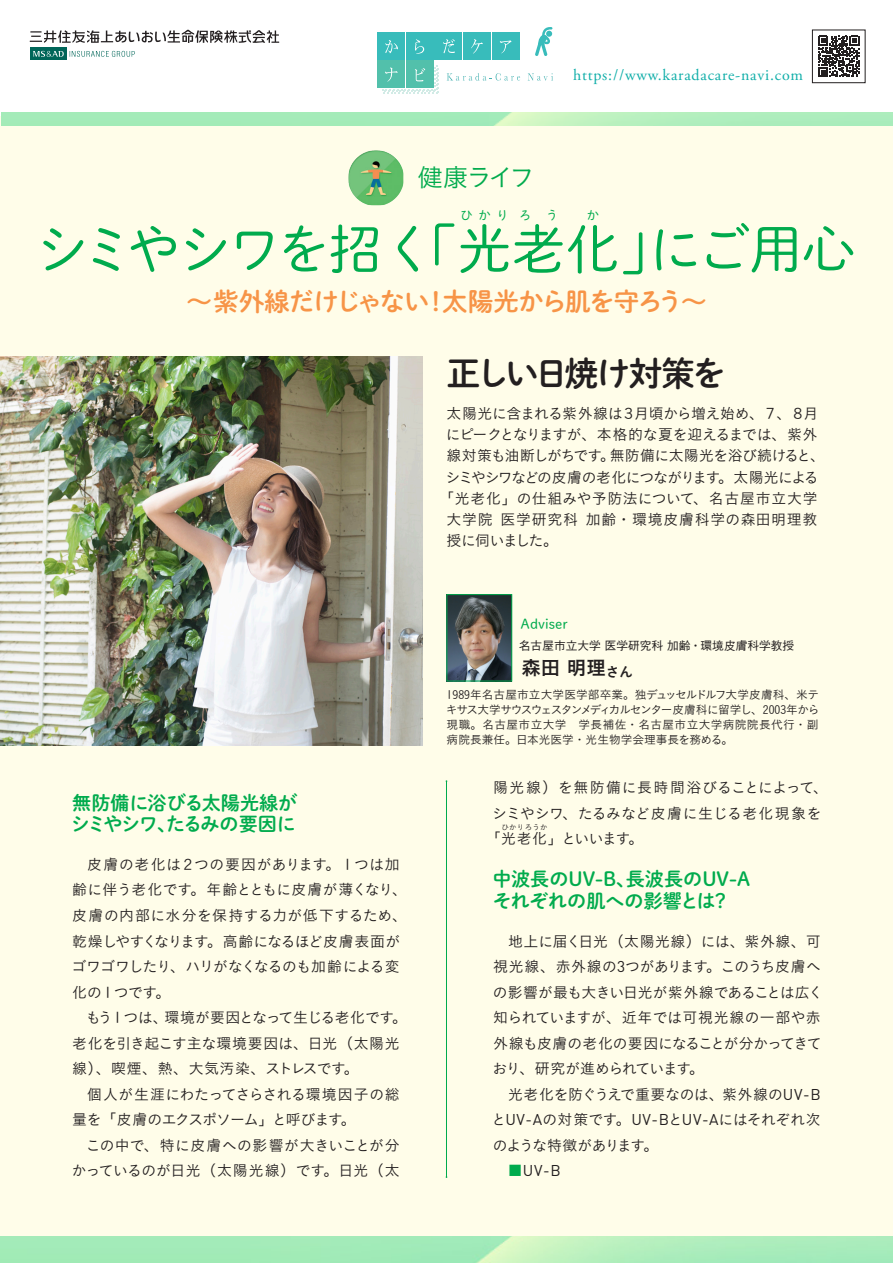
<style>
.page{position:relative;width:893px;height:1263px;background:#fff}
.page>*{position:absolute;margin:0;border:0;box-sizing:border-box;transform-origin:0 0}
.t1{font:54.15px "Shuei M Go Std L";letter-spacing:-.055em;color:#00ab4d}
.t2{font:34.05px "Shuei M Go Std B";letter-spacing:-.1em;color:#231f20}
.t3{font:25.5px "Shuei M Go Std B";letter-spacing:-.05em;color:#f79447}
.t4{font:25.5px "Koburina Go Std N W3";letter-spacing:-.105em;color:#00ab4d}
.t5{font:19.5px "Koburina Go Std N W6";color:#231f20}
.小見出し2{font:19.2px/21.3px "Shuei M Go Std B";color:#00ab4d}
.小見出し2-2{font:19.2px/21.3px "Shuei M Go Std B";letter-spacing:-.02em;color:#00ab4d}
.t6{font:15.9px "Adobe Garamond Pro";letter-spacing:.05em;color:#10aea9}
.本文{font:15.45px "DIN Pro";color:#231f20}
.本文-2{font:14.85px/25.5px "Koburina Go Std N W3";letter-spacing:-.015em;color:#231f20}
.本文-3{font:14.85px "Koburina Go Std N W3";letter-spacing:.05em;color:#231f20}
.本文-4{font:14.85px/25.5px "Koburina Go Std N W3";letter-spacing:.005em;color:#231f20;text-align:right}
.本文-5{font:14.85px "Koburina Go Std N W3";letter-spacing:-.035em;color:#231f20}
.本文-6{font:14.85px "Koburina Go Std N W3";letter-spacing:-.095em;color:#231f20}
.本文-7{font:14.85px "Koburina Go Std N W3";letter-spacing:-.04em;color:#231f20}
.本文-8{font:14.85px "Koburina Go Std N W3";letter-spacing:.04em;color:#231f20}
.本文-9{font:14.85px "Koburina Go Std N W3";letter-spacing:.01em;color:#231f20}
.本文-10{font:14.85px "Koburina Go Std N W3";letter-spacing:-.07em;color:#231f20}
.t7{font:13.8px "Shuei M Go Std L";color:#00ab4d}
.t8{font:12.75px "Shuei M Go Std L";color:#00ab4d}
.t9{font:11.7px/14.9px "Koburina Go Std N W3";letter-spacing:.03em;color:#231f20;text-align:justify}
.t10{font:500 11.7px "Gothic BBB Pr 6 N";color:#231f20}
.本文-11{font:7.5px "Koburina Go Std N W3";letter-spacing:.04em;color:#231f20}
.s1{font-family:"DIN Pro";font-size:15.45px}
.s2{font-family:"Koburina Go Std N W3";font-size:14.85px;color:#00ab4d}
</style>
<div class="page">
<div style="left:0;top:116px;width:893px;height:1136px;background:#fffde9"></div>
<hr style="left:446px;top:781px;width:1px;height:396px;background:#00ab4d">
<img style="left:0;top:356px;width:422px;height:389px">
<img style="left:449px;top:596px;width:61px;height:83px">
<div style="left:447px;top:594px;width:65px;height:87px;border:1px solid #00ab4d"></div>
<svg style="left:535px;top:27px;width:17px;height:29px"></svg>
<div style="left:377px;top:32px;width:28px;height:27px;background:#38bcbb"></div>
<div style="left:406px;top:32px;width:27px;height:27px;background:#38bcbb"></div>
<div style="left:377px;top:61px;width:28px;height:27px;background:#52c0ab"></div>
<div style="left:406px;top:61px;width:27px;height:27px;background:#52c0ab"></div>
<div style="left:435px;top:32px;width:27px;height:27px;background:#38bcbb"></div>
<div style="left:463px;top:32px;width:28px;height:27px;background:#38bcbb"></div>
<div style="left:492px;top:32px;width:27px;height:27px;background:#38bcbb"></div>
<svg style="left:447px;top:73px;width:73px;height:8px"></svg>
<svg style="left:528px;top:73px;width:25px;height:8px"></svg>
<svg style="left:385px;top:40px;width:13px;height:13px"></svg>
<svg style="left:415px;top:39px;width:9px;height:15px"></svg>
<svg style="left:443px;top:39px;width:12px;height:14px"></svg>
<svg style="left:471px;top:39px;width:12px;height:15px"></svg>
<svg style="left:500px;top:40px;width:11px;height:13px"></svg>
<svg style="left:382px;top:66px;width:56px;height:27px"></svg>
<svg style="left:818px;top:36px;width:41px;height:41px"></svg>
<div style="left:812px;top:30px;width:53px;height:53px;border:1px solid #231f20"></div>
<img style="left:348px;top:150px;width:55px;height:55px">
<svg style="left:70px;top:51px;width:65px;height:6px"></svg>
<div style="left:30px;top:48px;width:36px;height:12px;background:#006659"></div>
<svg style="left:33px;top:51px;width:31px;height:6px"></svg>
<svg style="left:30px;top:30px;width:249px;height:13px"></svg>
<p class="t4" style="left:417px;top:158px;width:119px">健康ライフ</p>
<p class="t6" style="left:573px;top:65px;width:232px">https://www.karadacare-navi.com</p>
<p class="t8" style="left:460px;top:206px;width:50px">ひかり</p>
<p class="t8" style="left:519px;top:206px;width:41px">ろ う</p>
<p class="t8" style="left:587px;top:206px;width:14px">か</p>
<p class="t1" style="left:35px;top:210px;width:822px">シミやシワを招く「光老化」にご用心</p>
<p class="t3" style="left:186px;top:282px;width:522px">～紫外線だけじゃない！太陽光から肌を守ろう～</p>
<p class="t2" style="left:447px;top:348px;width:281px">正しい日焼け対策を</p>
<p class="本文-2" style="left:447px;top:400px;width:373px">太陽光に含まれる紫外線は３月頃から増え始め、７、８月</p>
<p class="本文-7" style="left:446px;top:423px;width:373px">にピークとなりますが、本格的な夏を迎えるまでは、紫外</p>
<p class="本文-5" style="left:447px;top:445px;width:380px">線対策も油断しがちです。無防備に太陽光を浴び続けると、</p>
<p class="本文-6" style="left:446px;top:466px;width:375px">シミやシワなどの皮膚の老化につながります。太陽光による</p>
<p class="本文-3" style="left:439px;top:487px;width:380px">「光老化」の仕組みや予防法について、名古屋市立大学</p>
<p class="本文-3" style="left:447px;top:508px;width:372px">大学院 医学研究科 加齢・環境皮膚科学の森田明理教</p>
<p class="本文-10" style="left:447px;top:530px;width:113px">授に伺いました。</p>
<p class="t7" style="left:521px;top:613px;width:49px">Adviser</p>
<p class="t10" style="left:519px;top:636px;width:277px">名古屋市立大学 医学研究科 加齢・環境皮膚科学教授</p>
<p class="t5" style="left:521px;top:653px;width:113px">森田 明理<sub>さん</sub></p>
<p class="小見出し2-2" style="left:71px;top:791px;width:228px">無防備に浴びる太陽光線がシミやシワ、たるみの要因に</p>
<p class="本文-2" style="left:71px;top:851px;width:337px;text-indent:16px">皮膚の老化は２つの要因があります。１つは加齢に伴う老化です。年齢とともに皮膚が薄くなり、皮膚の内部に水分を保持する力が低下するため、乾燥しやすくなります。高齢になるほど皮膚表面がゴワゴワしたり、ハリがなくなるのも加齢による変化の１つです。</p>
<p class="本文-2" style="left:72px;top:1004px;width:336px;text-indent:14px">もう１つは、環境が要因となって生じる老化です。老化を引き起こす主な環境要因は、日光（太陽光線）、喫煙、熱、大気汚染、ストレスです。</p>
<p class="本文-2" style="left:72px;top:1081px;width:329px;text-indent:15px">個人が生涯にわたってさらされる環境因子の総量を「皮膚のエクスポソーム」と呼びます。</p>
<p class="本文-4" style="left:72px;top:1132px;width:329px">この中で、特に皮膚への影響が大きいことが分かっているのが日光（太陽光線）です。日光（太</p>
<p class="t9" style="left:446px;top:687px;width:375px">1989年名古屋市立大学医学部卒業。独デュッセルドルフ大学皮膚科、米テキサス大学サウスウェスタンメディカルセンター皮膚科に留学し、2003年から現職。名古屋市立大学　学長補佐・名古屋市立大学病院院長代行・副病院長兼任。日本光医学・光生物学会理事長を務める。</p>
<p class="本文-8" style="left:493px;top:777px;width:336px">陽光線）を無防備に長時間浴びることによって、</p>
<p class="本文-9" style="left:492px;top:802px;width:331px">シミやシワ、たるみなど皮膚に生じる老化現象を</p>
<p class="本文-10" style="left:486px;top:828px;width:159px">「光老化」といいます。</p>
<p class="本文-11" style="left:501px;top:822px;width:48px">ひかりろうか</p>
<p class="小見出し2" style="left:493px;top:868px;width:259px">中波長のUV-B、長波長のUV-Aそれぞれの肌への影響とは？</p>
<p class="本文-2" style="left:493px;top:928px;width:332px;text-indent:16px">地上に届く日光（太陽光線）には、紫外線、可視光線、赤外線の<span class="s1">3</span>つがあります。このうち皮膚への影響が最も大きい日光が紫外線であることは広く知られていますが、近年では可視光線の一部や赤外線も皮膚の老化の要因になることが分かってきており、研究が進められています。</p>
<p class="本文-2" style="left:492px;top:1081px;width:331px;text-align:justify;text-indent:17px">光老化を防ぐうえで重要なのは、紫外線の<span class="s1">UV-B</span>と<span class="s1">UV-A</span>の対策です。<span class="s1">UV-B</span>と<span class="s1">UV-A</span>にはそれぞれ次のような特徴があります。</p>
<p class="本文" style="left:508px;top:1160px;width:54px"><span class="s2">■</span>UV-B</p>
</div>
